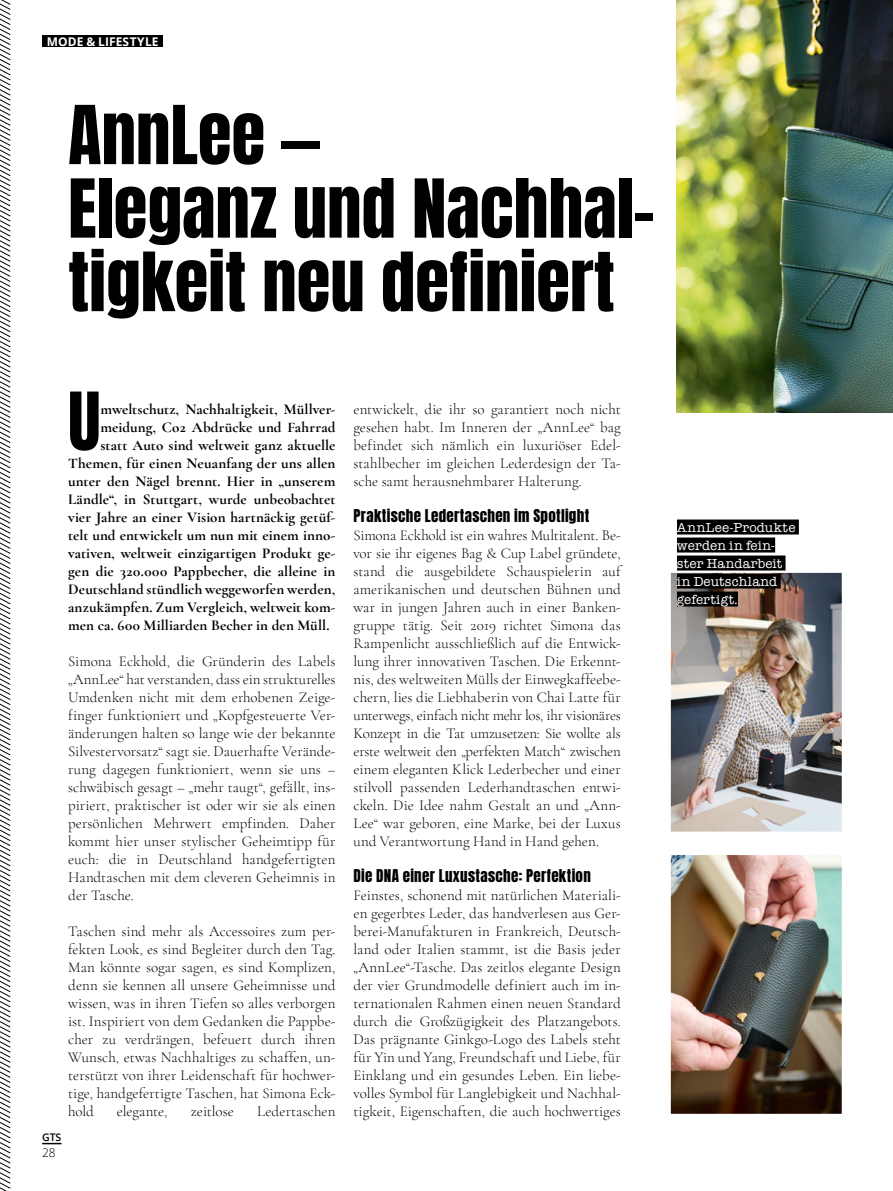
<style>
.page{position:relative;width:893px;height:1191px;background:#fff}
.page>*{position:absolute;margin:0;border:0;box-sizing:border-box;transform-origin:0 0}
.t1{font:69px/73.5px "Anton";color:#000}
.t2{font:68.25px "Anton";color:#000}
.t3{font:300 15px/18px "Cormorant Garamond";color:#000;text-align:justify}
.t4{font:700 15px "Cormorant Garamond";letter-spacing:.01em;color:#000}
.t5{font:15px "Anton";letter-spacing:.02em;color:#000}
.t6{font:13.5px/18px "American Typewriter";letter-spacing:.015em;color:#fff}
.t7{font:700 12px "Open Sans";letter-spacing:.01em;color:#fff}
.t8{font:300 12px "Open Sans";color:#000}
.t9{font:600 10.5px "Open Sans";color:#000}
.s1{font-family:"Helvetica";font-weight:700}
</style>
<div class="page">
<svg style="left:42px;top:1142px;width:19px;height:2px"></svg>
<div style="left:43px;top:36px;width:120px;height:11px;background:#000"></div>
<svg style="left:0;top:0;width:11px;height:1191px"></svg>
<img style="left:677px;top:0;width:216px;height:412px">
<img style="left:671px;top:573px;width:170px;height:258px">
<div style="left:666px;top:568px;width:180px;height:268px;border:4px solid #fff"></div>
<img style="left:671px;top:855px;width:170px;height:258px">
<div style="left:666px;top:850px;width:180px;height:268px;border:4px solid #fff"></div>
<div style="left:677px;top:519px;width:122px;height:15px;background:#000"></div>
<div style="left:677px;top:537px;width:98px;height:15px;background:#000"></div>
<div style="left:677px;top:555px;width:108px;height:15px;background:#000"></div>
<div style="left:677px;top:573px;width:104px;height:15px;background:#000"></div>
<div style="left:677px;top:591px;width:61px;height:15px;background:#000"></div>
<p class="t7" style="left:47px;top:33px;width:113px">MODE &amp; LIFESTYLE</p>
<h1 class="t1" style="left:68px;top:104px;width:589px">AnnLee <span class="s1">–<br></span>Eleganz und Nachhal&shy;tigkeit neu definiert</h1>
<h2 class="t2" style="left:68px;top:387px;width:34px">U</h2>
<p class="t4" style="left:100px;top:400px;width:236px">mweltschutz, Nachhaltigkeit, Müllver-</p>
<p class="t4" style="left:100px;top:418px;width:236px">meidung, Co2 Abdrücke und Fahrrad</p>
<p class="t4" style="left:100px;top:436px;width:236px">statt Auto sind weltweit ganz aktuelle</p>
<p class="t4" style="left:68px;top:454px;width:269px">Themen, für einen Neuanfang der uns allen</p>
<p class="t4" style="left:68px;top:472px;width:269px">unter den Nägel brennt. Hier in „unserem</p>
<p class="t4" style="left:68px;top:490px;width:269px">Ländle“, in Stuttgart, wurde unbeobachtet</p>
<p class="t4" style="left:68px;top:508px;width:269px">vier Jahre an einer Vision hartnäckig getüf-</p>
<p class="t4" style="left:68px;top:526px;width:269px">telt und entwickelt um nun mit einem inno-</p>
<p class="t4" style="left:68px;top:544px;width:269px">vativen, weltweit einzigartigen Produkt ge-</p>
<p class="t4" style="left:68px;top:562px;width:269px">gen die 320.000 Pappbecher, die alleine in</p>
<p class="t4" style="left:68px;top:580px;width:269px">Deutschland stündlich weggeworfen werden,</p>
<p class="t4" style="left:68px;top:598px;width:269px">anzukämpfen. Zum Vergleich, weltweit kom-</p>
<p class="t4" style="left:68px;top:616px;width:263px">men ca. 600 Milliarden Becher in den Müll.</p>
<p class="t3" style="left:68px;top:652px;width:269px">Simona Eckhold, die Gründerin des Labels „AnnLee“ hat verstanden, dass ein strukturelles Umdenken nicht mit dem erhobenen Zeige&shy;finger funktioniert und „Kopfgesteuerte Ver&shy;änderungen halten so lange wie der bekannte Silvestervorsatz“ sagt sie. Dauerhafte Verände&shy;rung dagegen funktioniert, wenn sie uns – schwäbisch gesagt – „mehr taugt“, gefällt, ins&shy;piriert, praktischer ist oder wir sie als einen persönlichen Mehrwert empfinden. Daher kommt hier unser stylischer Geheimtipp für euch: die in Deutschland handgefertigten Handtaschen mit dem cleveren Geheimnis in der Tasche.</p>
<p class="t3" style="left:68px;top:922px;width:269px">Taschen sind mehr als Accessoires zum per&shy;fekten Look, es sind Begleiter durch den Tag.<br>Man könnte sogar sagen, es sind Komplizen, denn sie kennen all unsere Geheimnisse und wissen, was in ihren Tiefen so alles verborgen ist. Inspiriert von dem Gedanken die Pappbe&shy;cher zu verdrängen, befeuert durch ihren Wunsch, etwas Nachhaltiges zu schaffen, un&shy;terstützt von ihrer Leidenschaft für hochwer&shy;tige, handgefertigte Taschen, hat Simona Eck&shy;hold</p>
<p class="t3" style="left:117px;top:1102px;width:52px">elegante,</p>
<p class="t3" style="left:191px;top:1102px;width:45px">zeitlose</p>
<p class="t3" style="left:257px;top:1102px;width:80px">Ledertaschen</p>
<p class="t9" style="left:42px;top:1129px;width:21px">GTS</p>
<p class="t8" style="left:42px;top:1144px;width:15px">28</p>
<p class="t3" style="left:353px;top:400px;width:269px">entwickelt, die ihr so garantiert noch nicht gesehen habt. Im Inneren der „AnnLee“ bag befindet sich nämlich ein luxuriöser Edel&shy;stahlbecher im gleichen Lederdesign der Ta&shy;sche samt herausnehmbarer Halterung.</p>
<p class="t5" style="left:353px;top:508px;width:237px">Praktische Ledertaschen im Spotlight</p>
<p class="t3" style="left:353px;top:526px;width:269px">Simona Eckhold ist ein wahres Multitalent. Be&shy;vor sie ihr eigenes Bag &amp; Cup Label gründete, stand die ausgebildete Schauspielerin auf amerikanischen und deutschen Bühnen und war in jungen Jahren auch in einer Banken&shy;gruppe tätig. Seit 2019 richtet Simona das Rampenlicht ausschließlich auf die Entwick&shy;lung ihrer innovativen Taschen. Die Erkennt&shy;nis, des weltweiten Mülls der Einwegkaffeebe&shy;chern, lies die Liebhaberin von Chai Latte für unterwegs, einfach nicht mehr los, ihr visionäres Konzept in die Tat umzusetzen: Sie wollte als erste weltweit den „perfekten Match“ zwischen einem eleganten Klick Lederbecher und einer stilvoll passenden Lederhandtaschen entwi&shy;ckeln. Die Idee nahm Gestalt an und „Ann-Lee“ war geboren, eine Marke, bei der Luxus und Verantwortung Hand in Hand gehen.</p>
<p class="t5" style="left:353px;top:868px;width:239px">Die DNA einer Luxustasche: Perfektion</p>
<p class="t3" style="left:353px;top:886px;width:269px">Feinstes, schonend mit natürlichen Materiali&shy;en gegerbtes Leder, das handverlesen aus Ger&shy;berei-Manufakturen in Frankreich, Deutsch&shy;land oder Italien stammt, ist die Basis jeder „AnnLee“-Tasche. Das zeitlos elegante Design der vier Grundmodelle definiert auch im in&shy;ternationalen Rahmen einen neuen Standard durch die Großzügigkeit des Platzangebots.<br>Das prägnante Ginkgo-Logo des Labels steht für Yin und Yang, Freundschaft und Liebe, für Einklang und ein gesundes Leben. Ein liebe&shy;volles Symbol für Langlebigkeit und Nachhal&shy;tigkeit, Eigenschaften, die auch hochwertiges</p>
<p class="t6" style="left:677px;top:517px;width:120px">AnnLee-Produkte werden in fein&shy;ster Handarbeit in Deutschland gefertigt.</p>
</div>
